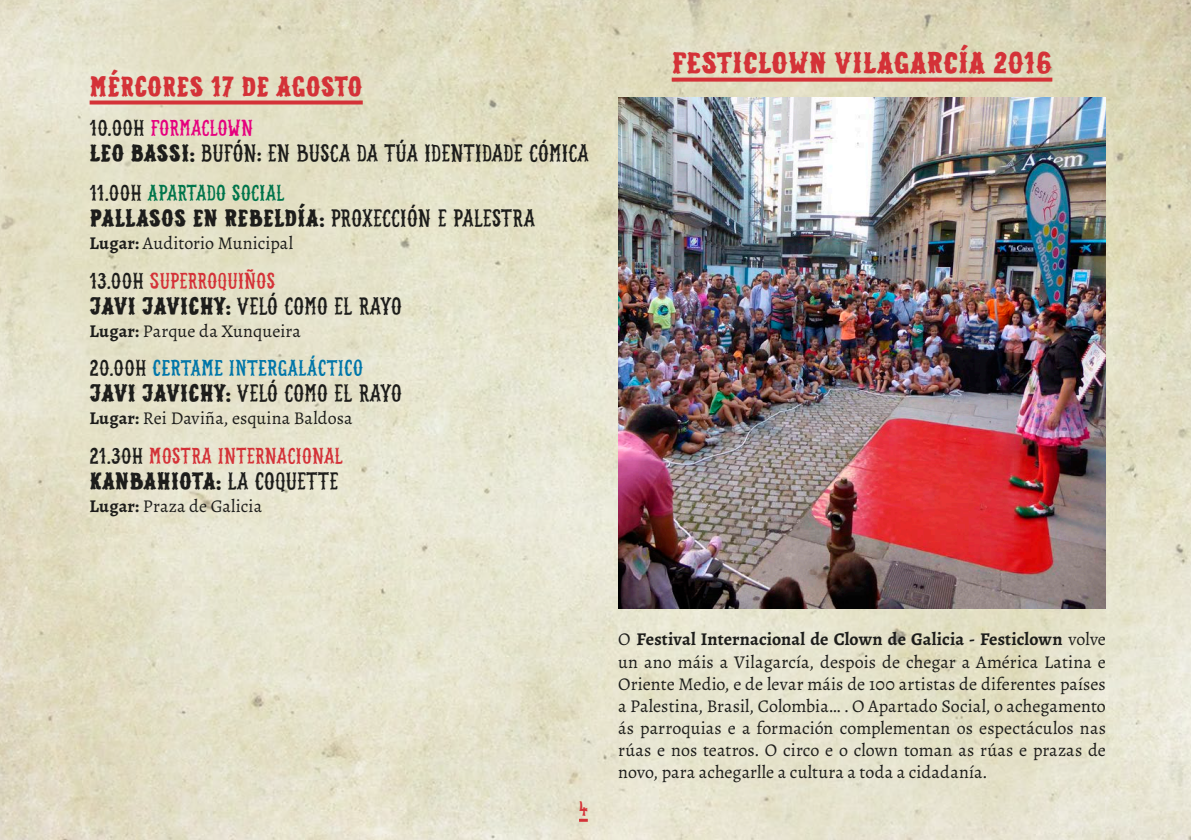
<style>
.page{position:relative;width:1191px;height:840px;background:#fff}
.page>*{position:absolute;margin:0;border:0;box-sizing:border-box;transform-origin:0 0}
.t1{font:700 30px "Mrs Summer";letter-spacing:-.005em;color:#d43238}
.t2{font:700 28px "Mrs Summer";color:#d43238}
.t3{font:24px "Mrs Summer";letter-spacing:-.01em;color:#1d1d1b}
.t4{font:700 24px "Mrs Summer";letter-spacing:-.005em;color:#1d1d1b}
.t5{font:22px "Mrs Summer";letter-spacing:-.01em;color:#d43238}
.t6{font:22px "Mrs Summer";letter-spacing:-.005em;color:#0076a9}
.t7{font:22px "Mrs Summer";letter-spacing:-.01em;color:#00754b}
.t8{font:22px "Mrs Summer";letter-spacing:-.01em;color:#e6007e}
.t9{font:20px "Mrs Summer";color:#d43238}
.t10{font:18px/22px "Alegreya";letter-spacing:.005em;color:#1d1d1b;text-align:justify}
.s1{color:#1d1d1b}
.s2{font-weight:700}
.s3{font-weight:400}
</style>
<div class="page">
<img style="left:0;top:0;width:1191px;height:839px">
<svg style="left:579px;top:818px;width:9px;height:3px"></svg>
<svg style="left:90px;top:100px;width:273px;height:4px"></svg>
<svg style="left:671px;top:78px;width:381px;height:4px;fill:#d43238"></svg>
<img style="left:619px;top:98px;width:486px;height:510px">
<h2 class="t2" style="left:90px;top:68px;width:275px">MÉRCORES 17 DE AGOSTO</h2>
<p class="t8" style="left:90px;top:115px;width:165px"><span class="s1">10.00H</span> FORMACLOWN</p>
<h3 class="t3" style="left:90px;top:139px;width:501px"><span class="s2">LEO BASSI:</span> BUFÓN: EN BUSCA DA TÚA IDENTIDADE CÓMICA</h3>
<p class="t7" style="left:90px;top:180px;width:196px"><span class="s1">11.00H</span> APARTADO SOCIAL</p>
<h3 class="t4" style="left:90px;top:203px;width:447px">PALLASOS EN REBELDÍA: <span class="s3">PROXECCIÓN E PALESTRA</span></h3>
<p class="t10" style="left:90px;top:232px;width:205px"><span class="s2">Lugar:</span> Auditorio Municipal</p>
<p class="t5" style="left:90px;top:267px;width:187px"><span class="s1">13.00H</span> SUPERROQUIÑOS</p>
<h3 class="t3" style="left:90px;top:291px;width:314px"><span class="s2">JAVI JAVICHY:</span> VELÓ COMO EL RAYO</h3>
<p class="t10" style="left:90px;top:320px;width:213px"><span class="s2">Lugar:</span> Parque da Xunqueira</p>
<p class="t6" style="left:90px;top:355px;width:275px"><span class="s1">20.00H</span> CERTAME INTERGALÁCTICO</p>
<h3 class="t3" style="left:90px;top:379px;width:314px"><span class="s2">JAVI JAVICHY:</span> VELÓ COMO EL RAYO</h3>
<p class="t10" style="left:90px;top:407px;width:264px"><span class="s2">Lugar:</span> Rei Daviña, esquina Baldosa</p>
<p class="t5" style="left:90px;top:442px;width:255px"><span class="s1">21.30H</span> MOSTRA INTERNACIONAL</p>
<h3 class="t4" style="left:90px;top:465px;width:250px">KANBAHIOTA: <span class="s3">LA COQUETTE</span></h3>
<p class="t10" style="left:90px;top:494px;width:174px"><span class="s2">Lugar:</span> Praza de Galicia</p>
<h1 class="t1" style="left:671px;top:43px;width:382px">FESTICLOWN VILAGARCÍA 2016</h1>
<p class="t9" style="left:579px;top:796px;width:10px">4</p>
<p class="t10" style="left:618px;top:628px;width:489px">O <span class="s2">Festival Internacional de Clown de Galicia - Festiclown</span> volve un ano máis a Vilagarcía, despois de chegar a América Latina e Oriente Medio, e de levar máis de 100 artistas de diferentes países a Palestina, Brasil, Colombia… . O Apartado Social, o achegamento ás parroquias e a formación complementan os espectáculos nas rúas e nos teatros. O circo e o clown toman as rúas e prazas de novo, para achegarlle a cultura a toda a cidadanía.</p>
</div>
